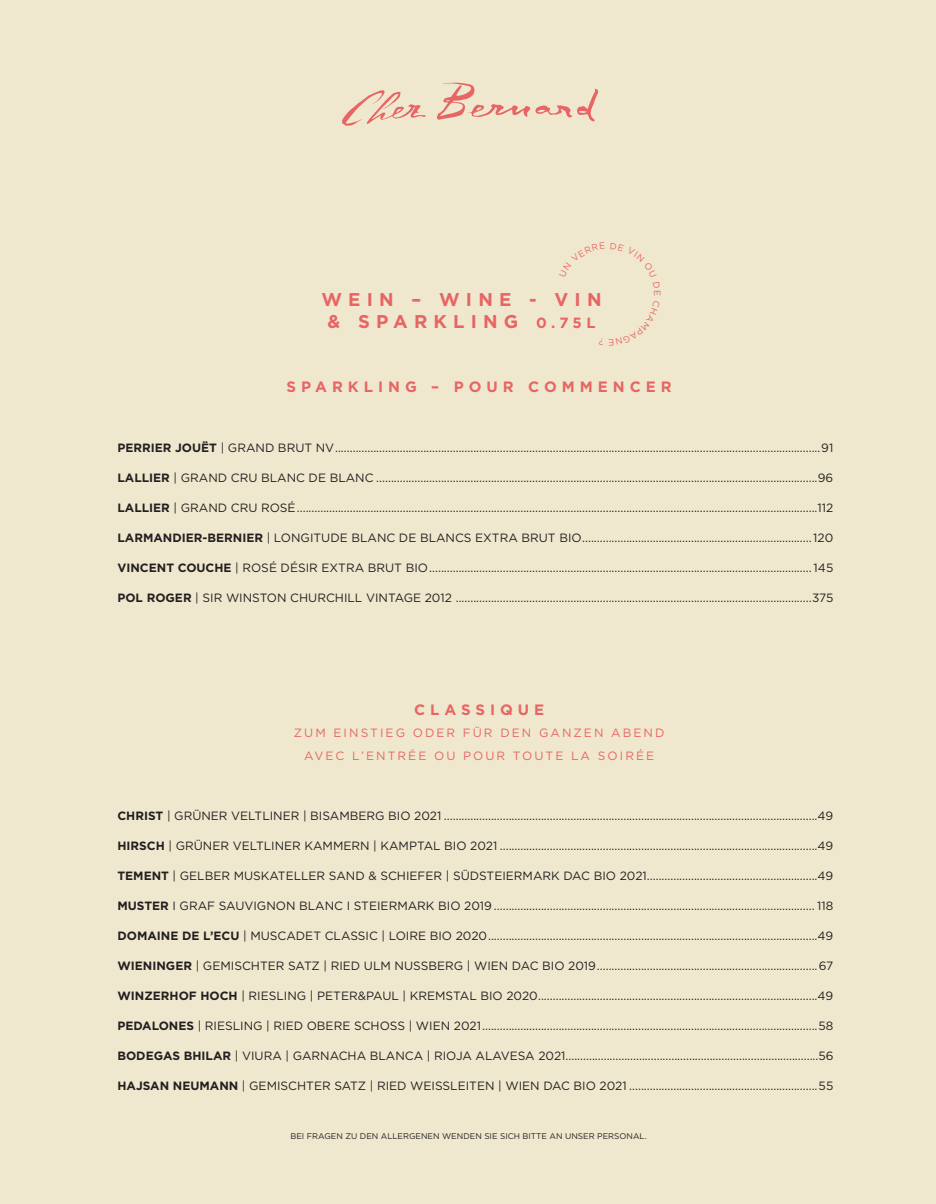
<style>
.page{position:relative;width:936px;height:1204px;background:#fff}
.page>*{position:absolute;margin:0;border:0;box-sizing:border-box;transform-origin:0 0}
.t1{font:700 18.45px "Gotham";letter-spacing:.335em;color:#e76564}
.t2{font:700 15px "Gotham";letter-spacing:.335em;color:#e76564}
.t3{font:12px "Gotham";color:#231f20}
.t4{font:12px/22.5px "Gotham";letter-spacing:.17em;color:#e76564;text-align:center}
.t5{font:8.25px "Gotham";color:#231f20}
.s1{font-size:14.7px}
.s2{font-weight:700}
</style>
<div class="page">
<div style="left:0;top:0;width:927px;height:1203px;background:#f0e8ce"></div>
<div style="left:927px;top:0;width:8px;height:1203px;background:#f0e8ce"></div>
<svg style="left:342px;top:90px;width:84px;height:36px"></svg>
<svg style="left:437px;top:82px;width:161px;height:40px"></svg>
<p class="t1" style="left:321px;top:288px;width:282px">WEIN – WINE - VIN</p>
<p class="t1" style="left:327px;top:310px;width:269px">&amp; SPARKLING <span class="s1">0.75L</span></p>
<p class="t2" style="left:286px;top:378px;width:386px">SPARKLING – POUR COMMENCER</p>
<p class="t3" style="left:117px;top:441px;width:717px"><span class="s2">PERRIER JOUËT</span> | GRAND BRUT NV.....................................................................................................................................................................91</p>
<p class="t3" style="left:117px;top:471px;width:717px"><span class="s2">LALLIER</span> | GRAND CRU BLANC DE BLANC ......................................................................................................................................................96</p>
<p class="t3" style="left:117px;top:501px;width:717px"><span class="s2">LALLIER</span> | GRAND CRU ROSÉ.................................................................................................................................................................................112</p>
<p class="t3" style="left:117px;top:531px;width:717px"><span class="s2">LARMANDIER-BERNIER</span> | LONGITUDE BLANC DE BLANCS EXTRA BRUT BIO..............................................................................120</p>
<p class="t3" style="left:117px;top:561px;width:717px"><span class="s2">VINCENT COUCHE</span> | ROSÉ DÉSIR EXTRA BRUT BIO.................................................................................................................................. 145</p>
<p class="t3" style="left:117px;top:591px;width:717px"><span class="s2">POL ROGER</span> | SIR WINSTON CHURCHILL VINTAGE 2012 .........................................................................................................................375</p>
<p class="t2" style="left:414px;top:700px;width:132px">CLASSIQUE</p>
<p class="t4" style="left:294px;top:721px;width:372px">ZUM EINSTIEG ODER FÜR DEN GANZEN ABEND<br>AVEC L’ENTRÉE OU POUR TOUTE LA SOIRÉE</p>
<p class="t3" style="left:117px;top:808px;width:717px"><span class="s2">CHRIST</span> | GRÜNER VELTLINER | BISAMBERG BIO 2021 ...............................................................................................................................49</p>
<p class="t3" style="left:117px;top:838px;width:717px"><span class="s2">HIRSCH</span> | GRÜNER VELTLINER KAMMERN | KAMPTAL BIO 2021 ............................................................................................................49</p>
<p class="t3" style="left:117px;top:868px;width:717px"><span class="s2">TEMENT</span> | GELBER MUSKATELLER SAND &amp; SCHIEFER | SÜDSTEIERMARK DAC BIO 2021..........................................................49</p>
<p class="t3" style="left:117px;top:898px;width:717px"><span class="s2">MUSTER</span> I GRAF SAUVIGNON BLANC I STEIERMARK BIO 2019 ............................................................................................................. 118</p>
<p class="t3" style="left:117px;top:928px;width:717px"><span class="s2">DOMAINE DE L’ECU</span> | MUSCADET CLASSIC | LOIRE BIO 2020................................................................................................................49</p>
<p class="t3" style="left:117px;top:958px;width:717px"><span class="s2">WIENINGER</span> | GEMISCHTER SATZ | RIED ULM NUSSBERG | WIEN DAC BIO 2019...........................................................................67</p>
<p class="t3" style="left:117px;top:988px;width:717px"><span class="s2">WINZERHOF HOCH</span> | RIESLING | PETER&amp;PAUL | KREMSTAL BIO 2020...............................................................................................49</p>
<p class="t3" style="left:117px;top:1018px;width:717px"><span class="s2">PEDALONES</span> | RIESLING | RIED OBERE SCHOSS | WIEN 2021..................................................................................................................58</p>
<p class="t3" style="left:117px;top:1048px;width:717px"><span class="s2">BODEGAS BHILAR</span> | VIURA | GARNACHA BLANCA | RIOJA ALAVESA 2021......................................................................................56</p>
<p class="t3" style="left:117px;top:1078px;width:717px"><span class="s2">HAJSAN NEUMANN</span> | GEMISCHTER SATZ | RIED WEISSLEITEN | WIEN DAC BIO 2021 ................................................................55</p>
<p class="t5" style="left:290px;top:1131px;width:357px">BEI FRAGEN ZU DEN ALLERGENEN WENDEN SIE SICH BITTE AN UNSER PERSONAL.</p>
</div>
